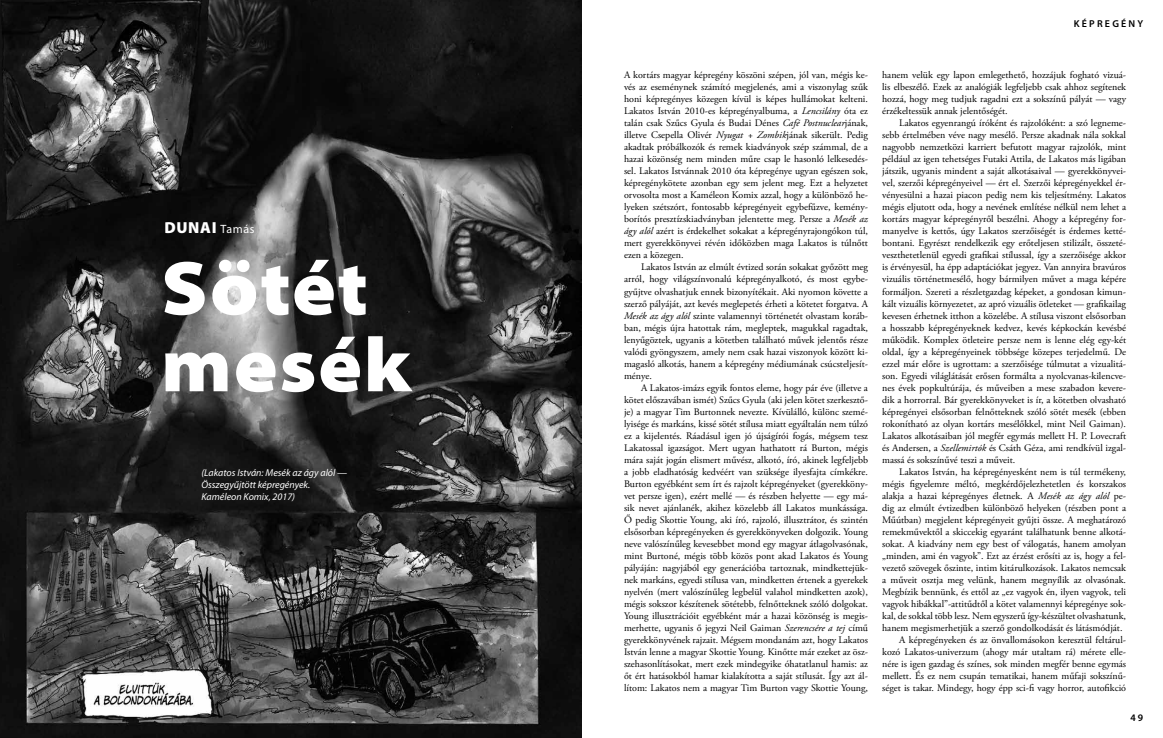
<style>
.page{position:relative;width:1163px;height:738px;background:#fff}
.page>*{position:absolute;margin:0;border:0;box-sizing:border-box;transform-origin:0 0}
.t1{font:900 16px "Myriad Pro";letter-spacing:.04em;color:#fff}
.t2{font:10px/12px "Adobe Garamond Pro";color:#000;text-align:justify}
.t3{font:italic 10px/12px "Myriad Pro";color:#fff}
.t4{font:10px "Adobe Garamond Pro";letter-spacing:-.02em;color:#000}
.t5{font:600 10px "Myriad Pro";letter-spacing:.22em;color:#000}
.s1{font-weight:400;font-size:12px}
.s2{font-style:italic}
</style>
<div class="page">
<img style="left:0;top:0;width:581px;height:737px">
<svg style="left:165px;top:336px;width:247px;height:56px"></svg>
<svg style="left:164px;top:259px;width:201px;height:56px"></svg>
<h1 class="t1" style="left:164px;top:219px;width:91px">DUNAI <span class="s1">Tamás</span></h1>
<p class="t3" style="left:201px;top:466px;width:147px">(Lakatos István: Mesék az ágy alól —<br>Összegyűjtött képregények.<br>Kaméleon Komix, 2017)</p>
<p class="t5" style="left:1073px;top:18px;width:71px">KÉPREGÉNY</p>
<p class="t2" style="left:624px;top:69px;width:246px">A kortárs magyar képregény köszöni szépen, jól van, mégis ke&shy;vés az eseménynek számító megjelenés, ami a viszonylag szűk honi képregényes közegen kívül is képes hullámokat kelteni.<br>Lakatos István 2010-es képregényalbuma, a <span class="s2">Lencsilány</span> óta ez talán csak Szűcs Gyula és Budai Dénes <span class="s2">Café Postnuclear</span>jának, illetve Csepella Olivér <span class="s2">Nyugat + Zombik</span>jának sikerült. Pedig akadtak próbálkozók és remek kiadványok szép számmal, de a hazai közönség nem minden műre csap le hasonló lelkesedés&shy;sel. Lakatos Istvánnak 2010 óta képregénye ugyan egészen sok, képregénykötete azonban egy sem jelent meg. Ezt a helyzetet orvosolta most a Kaméleon Komix azzal, hogy a különböző he&shy;lyeken szétszórt, fontosabb képregényeit egybefűzve, kemény&shy;borítós presztízskiadványban jelentette meg. Persze a <span class="s2">Mesék az ágy alól</span> azért is érdekelhet sokakat a képregényrajongókon túl, mert gyerekkönyvei révén időközben maga Lakatos is túlnőtt ezen a közegen.</p>
<p class="t2" style="left:624px;top:261px;width:245px;text-indent:17px">Lakatos István az elmúlt évtized során sokakat győzött meg arról, hogy világszínvonalú képregényalkotó, és most egybe&shy;gyűjtve olvashatjuk ennek bizonyítékait. Aki nyomon követte a szerző pályáját, azt kevés meglepetés érheti a kötetet forgatva. A <span class="s2">Mesék az ágy alól</span> szinte valamennyi történetét olvastam koráb&shy;ban, mégis újra hatottak rám, megleptek, magukkal ragadtak, lenyűgöztek, ugyanis a kötetben található művek jelentős része valódi gyöngyszem, amely nem csak hazai viszonyok között ki&shy;magasló alkotás, hanem a képregény médiumának csúcsteljesít&shy;ménye.</p>
<p class="t2" style="left:624px;top:381px;width:245px;text-indent:17px">A Lakatos-imázs egyik fontos eleme, hogy pár éve (illetve a kötet előszavában ismét) Szűcs Gyula (aki jelen kötet szerkesztő&shy;je) a magyar Tim Burtonnek nevezte. Kívülálló, különc szemé&shy;lyisége és markáns, kissé sötét stílusa miatt egyáltalán nem túlzó ez a kijelentés. Ráadásul igen jó újságírói fogás, mégsem tesz Lakatossal igazságot. Mert ugyan hathatott rá Burton, mégis mára saját jogán elismert művész, alkotó, író, akinek legfeljebb a jobb eladhatóság kedvéért van szüksége ilyesfajta címkékre.<br>Burton egyébként sem írt és rajzolt képregényeket (gyerekköny&shy;vet persze igen), ezért mellé — és részben helyette — egy má&shy;sik nevet ajánlanék, akihez közelebb áll Lakatos munkássága.<br>Ő pedig Skottie Young, aki író, rajzoló, illusztrátor, és szintén elsősorban képregényeken és gyerekkönyveken dolgozik. Young neve valószínűleg kevesebbet mond egy magyar átlagolvasónak, mint Burtoné, mégis több közös pont akad Lakatos és Young pályáján: nagyjából egy generációba tartoznak, mindkettejük&shy;nek markáns, egyedi stílusa van, mindketten értenek a gyerekek nyelvén (mert valószínűleg legbelül valahol mindketten azok), mégis sokszor készítenek sötétebb, felnőtteknek szóló dolgokat.<br>Young illusztrációit egyébként már a hazai közönség is megis&shy;merhette, ugyanis ő jegyzi Neil Gaiman <span class="s2">Szerencsére a tej</span> című gyerekkönyvének rajzait. Mégsem mondanám azt, hogy Lakatos István lenne a magyar Skottie Young. Kinőtte már ezeket az ös - szehasonlításokat, mert ezek mindegyike óhatatlanul hamis: az őt ért hatásokból hamar kialakította a saját stílusát. Így azt ál&shy;lítom: Lakatos nem a magyar Tim Burton vagy Skottie Young,</p>
<p class="t2" style="left:882px;top:69px;width:246px">hanem velük egy lapon emlegethető, hozzájuk fogható vizuá&shy;lis elbeszélő. Ezek az analógiák legfeljebb csak ahhoz segítenek hozzá, hogy meg tudjuk ragadni ezt a sokszínű pályát — vagy érzékeltessük annak jelentőségét.</p>
<p class="t2" style="left:882px;top:117px;width:245px;text-indent:17px">Lakatos egyenrangú íróként és rajzolóként: a szó legneme&shy;sebb értelmében véve nagy mesélő. Persze akadnak nála sokkal nagyobb nemzetközi karriert befutott magyar rajzolók, mint például az igen tehetséges Futaki Attila, de Lakatos más ligában játszik, ugyanis mindent a saját alkotásaival — gyerekkönyvei&shy;vel, szerzői képregényeivel — ért el. Szerzői képregényekkel ér&shy;vényesülni a hazai piacon pedig nem kis teljesítmény. Lakatos mégis eljutott oda, hogy a nevének említése nélkül nem lehet a kortárs magyar képregényről beszélni. Ahogy a képregény for&shy;manyelve is kettős, úgy Lakatos szerzőiségét is érdemes ketté&shy;bontani. Egyrészt rendelkezik egy erőteljesen stilizált, összeté&shy;veszthetetlenül egyedi grafikai stílussal, így a szerzőisége akkor is érvényesül, ha épp adaptációkat jegyez. Van annyira bravúros vizuális történetmesélő, hogy bármilyen művet a maga képére formáljon. Szereti a részletgazdag képeket, a gondosan kimun&shy;kált vizuális környezetet, az apró vizuális ötleteket — grafikailag kevesen érhetnek itthon a közelébe. A stílusa viszont elsősorban a hosszabb képregényeknek kedvez, kevés képkockán kevésbé működik. Komplex ötleteire persze nem is lenne elég egy-két oldal, így a képregényeinek többsége közepes terjedelmű. De ezzel már előre is ugrottam: a szerzőisége túlmutat a vizualitá&shy;son. Egyedi világlátását erősen formálta a nyolcvanas-kilencve&shy;nes évek popkultúrája, és műveiben a mese szabadon kevere&shy;dik a horrorral. Bár gyerekkönyveket is ír, a kötetben olvasható képregényei elsősorban felnőtteknek szóló sötét mesék (ebben rokonítható az olyan kortárs mesélőkkel, mint Neil Gaiman).<br>Lakatos alkotásaiban jól megfér egymás mellett H. P. Lovecraft és Andersen, a <span class="s2">Szellemirtók</span> és Csáth Géza, ami rendkívül izgal&shy;massá és sokszínűvé teszi a műveit.</p>
<p class="t2" style="left:899px;top:465px;width:228px">Lakatos István, ha képregényesként nem is túl termékeny,</p>
<p class="t2" style="left:882px;top:477px;width:245px">mégis figyelemre méltó, megkérdőjelezhetetlen és korszakos</p>
<p class="t2" style="left:882px;top:489px;width:245px">alakja a hazai képregényes életnek. A <span class="s2">Mesék az ágy alól</span> pe-</p>
<p class="t2" style="left:882px;top:501px;width:245px">dig az elmúlt évtizedben különböző helyeken (részben pont a</p>
<p class="t2" style="left:882px;top:513px;width:245px">Műútban) megjelent képregényeit gyűjti össze. A meghatározó</p>
<p class="t4" style="left:882px;top:525px;width:245px">remekművektől a skiccekig egyaránt találhatunk benne alkotá-</p>
<p class="t2" style="left:882px;top:537px;width:245px">sokat. A kiadvány nem egy best of válogatás, hanem amolyan</p>
<p class="t2" style="left:882px;top:549px;width:245px">„minden, ami én vagyok”. Ezt az érzést erősíti az is, hogy a fel-</p>
<p class="t2" style="left:882px;top:561px;width:245px">vezető szövegek őszinte, intim kitárulkozások. Lakatos nemcsak</p>
<p class="t2" style="left:882px;top:573px;width:245px">a műveit osztja meg velünk, hanem megnyílik az olvasónak.</p>
<p class="t2" style="left:882px;top:585px;width:245px">Megbízik bennünk, és ettől az „ez vagyok én, ilyen vagyok, teli</p>
<p class="t2" style="left:882px;top:597px;width:245px">vagyok hibákkal”-attitűdtől a kötet valamennyi képregénye sok-</p>
<p class="t2" style="left:882px;top:609px;width:245px">kal, de sokkal több lesz. Nem egyszerű így-készültet olvashatunk,</p>
<p class="t2" style="left:882px;top:621px;width:242px">hanem megismerhetjük a szerző gondolkodását és látásmódját.</p>
<p class="t2" style="left:899px;top:633px;width:228px">A képregényeken és az önvallomásokon keresztül feltárul-</p>
<p class="t2" style="left:882px;top:645px;width:245px">kozó Lakatos-univerzum (ahogy már utaltam rá) mérete elle-</p>
<p class="t2" style="left:882px;top:657px;width:245px">nére is igen gazdag és színes, sok minden megfér benne egymás</p>
<p class="t2" style="left:882px;top:669px;width:245px">mellett. És ez nem csupán tematikai, hanem műfaji sokszínű-</p>
<p class="t2" style="left:882px;top:681px;width:245px">séget is takar. Mindegy, hogy épp sci-fi vagy horror, autofikció</p>
<p class="t5" style="left:1130px;top:711px;width:14px">49</p>
</div>
